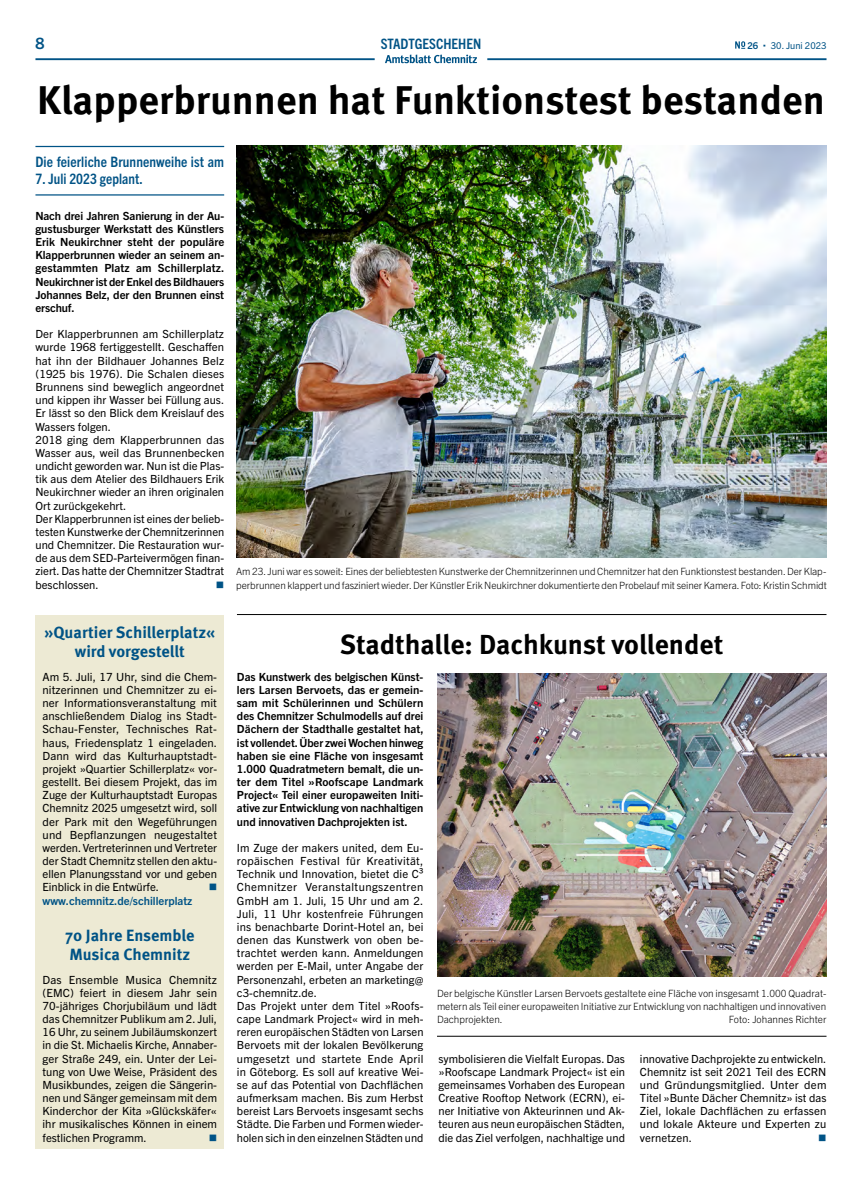
<style>
.page{position:relative;width:862px;height:1184px;background:#fff}
.page>*{position:absolute;margin:0;border:0;box-sizing:border-box;transform-origin:0 0}
.Überschrift_1_Ordnun{font:700 40px "Meta Pro";color:#000}
.Überschrift_3_Ordnun{font:700 27.5px "Meta Pro";letter-spacing:-.005em;color:#000}
.Kurznachricht__Übers{font:700 16.25px/19.5px "Meta Pro";color:#005386;text-align:center}
.t1{font:700 15.62px "Trade Gothic Next LT Pro";color:#005386}
.Teaser_blau_mit_Absa{font:700 condensed 14.38px "Trade Gothic Next LT Pro";letter-spacing:.005em;color:#005386}
.Rubrikenbezeichnung{font:700 condensed 14.38px "Trade Gothic Next LT Pro";color:#005386}
.Fließtext{font:11.25px/13.1px "Trade Gothic Next LT Pro";color:#000;text-align:justify}
.Kurznachricht_Fließt{font:11.25px/13.1px "Trade Gothic Next LT Pro";color:#000;text-align:justify}
.Fließtext-2{font:700 11.25px/13.1px "Trade Gothic Next LT Pro";letter-spacing:-.005em;color:#000;text-align:justify}
.Kurznachricht_Fließt-2{font:700 11.25px "Trade Gothic Next LT Pro";color:#005386}
.Fließtext-3{font:11.25px "Wingdings";color:#005386}
.Kurznachricht_Fließt-3{font:11.25px "Wingdings";color:#005386}
.Bildunterschrift{font:300 10px/13.1px "Trade Gothic Next LT Pro";letter-spacing:-.005em;color:#000;text-align:justify}
.t2{font:9.38px "Trade Gothic Next LT Pro";color:#005386}
.t3{font:700 9.38px "Trade Gothic Next LT Pro";color:#005386}
</style>
<div class="page">
<hr style="left:35px;top:58px;width:339px;height:2px;background:#005386">
<hr style="left:487px;top:58px;width:339px;height:2px;background:#005386">
<svg style="left:385px;top:55px;width:92px;height:8px"></svg>
<svg style="left:735px;top:41px;width:9px;height:8px"></svg>
<img style="left:437px;top:673px;width:389px;height:303px">
<hr style="left:437px;top:1035px;width:389px;height:1px;background:#000">
<hr style="left:35px;top:146px;width:189px;height:1px;background:#005386">
<hr style="left:35px;top:194px;width:189px;height:1px;background:#005386">
<img style="left:236px;top:145px;width:590px;height:413px">
<hr style="left:237px;top:614px;width:589px;height:1px;background:#000">
<div style="left:35px;top:615px;width:189px;height:533px;background:#edead4"></div>
<h3 class="t1" style="left:35px;top:32px;width:10px">8</h3>
<p class="Rubrikenbezeichnung" style="left:380px;top:34px;width:102px">STADTGESCHEHEN</p>
<p class="t3" style="left:747px;top:39px;width:12px">26</p>
<p class="t2" style="left:770px;top:39px;width:57px">30. Juni 2023</p>
<p class="Überschrift_1_Ordnun" style="left:37px;top:69px;width:788px">Klapperbrunnen hat Funktionstest bestanden</p>
<p class="Teaser_blau_mit_Absa" style="left:35px;top:152px;width:190px">Die feierliche Brunnenweihe ist am</p>
<p class="Teaser_blau_mit_Absa" style="left:35px;top:169px;width:109px">7. Juli 2023 geplant.</p>
<p class="Fließtext-2" style="left:35px;top:208px;width:190px">Nach drei Jahren Sanierung in der Au&shy;gustusburger Werkstatt des Künstlers Erik Neukirchner steht der populäre Klapperbrunnen wieder an seinem an&shy;gestammten Platz am Schillerplatz.<br>Neukirchner ist der Enkel des Bildhauers Johannes Belz, der den Brunnen einst erschuf.</p>
<p class="Fließtext" style="left:35px;top:327px;width:190px">Der Klapperbrunnen am Schillerplatz wurde 1968 fertiggestellt. Geschaffen hat ihn der Bildhauer Johannes Belz (1925 bis 1976). Die Schalen dieses Brunnens sind beweglich angeordnet und kippen ihr Wasser bei Füllung aus.<br>Er lässt so den Blick dem Kreislauf des Wassers folgen.</p>
<p class="Fließtext" style="left:35px;top:432px;width:190px">2018 ging dem Klapperbrunnen das Wasser aus, weil das Brunnenbecken undicht geworden war. Nun ist die Plas&shy;tik aus dem Atelier des Bildhauers Erik Neukirchner wieder an ihren originalen Ort zurückgekehrt.</p>
<p class="Fließtext" style="left:35px;top:511px;width:190px">Der Klapperbrunnen ist eines der belieb&shy;testen Kunstwerke der Chemnitzerinnen und Chemnitzer. Die Restauration wur&shy;de aus dem SED-Parteivermögen finan&shy;ziert. Das hatte der Chemnitzer Stadtrat beschlossen.</p>
<p class="Fließtext-3" style="left:216px;top:578px;width:10px">■</p>
<p class="Bildunterschrift" style="left:236px;top:564px;width:591px">Am 23. Juni war es soweit: Eines der beliebtesten Kunstwerke der Chemnitzerinnen und Chemnitzer hat den Funktionstest bestanden. Der Klap&shy;perbrunnen klappert und fasziniert wieder. Der Künstler Erik Neukirchner dokumentierte den Probelauf mit seiner Kamera. Foto: Kristin Schmidt</p>
<p class="Kurznachricht__Übers" style="left:44px;top:621px;width:172px">»Quartier Schillerplatz« wird vorgestellt</p>
<p class="Kurznachricht_Fließt" style="left:43px;top:669px;width:176px">Am 5. Juli, 17 Uhr, sind die Chem&shy;nitzerinnen und Chemnitzer zu ei&shy;ner Informationsveranstaltung mit anschließendem Dialog ins Stadt-Schau-Fenster, Technisches Rat&shy;haus, Friedensplatz 1 eingeladen.<br>Dann wird das Kulturhauptstadt&shy;projekt »Quartier Schillerplatz« vor&shy;gestellt. Bei diesem Projekt, das im Zuge der Kulturhauptstadt Europas Chemnitz 2025 umgesetzt wird, soll der Park mit den Wegeführungen und Bepflanzungen neugestaltet werden. Vertreterinnen und Vertreter der Stadt Chemnitz stellen den aktu&shy;ellen Planungsstand vor und geben Einblick in die Entwürfe.</p>
<p class="Kurznachricht_Fließt-3" style="left:208px;top:881px;width:10px">■</p>
<p class="Kurznachricht_Fließt-2" style="left:43px;top:892px;width:151px">www.chemnitz.de/schillerplatz</p>
<p class="Kurznachricht__Übers" style="left:65px;top:924px;width:131px;text-align:left">70 Jahre Ensemble<br>Musica Chemnitz</p>
<p class="Kurznachricht_Fließt" style="left:43px;top:972px;width:176px">Das Ensemble Musica Chemnitz (EMC) feiert in diesem Jahr sein 70-jähriges Chorjubiläum und lädt das Chemnitzer Publikum am 2. Juli, 16 Uhr, zu seinem Jubiläumskonzert in die St. Michaelis Kirche, Annaber&shy;ger Straße 249, ein. Unter der Lei&shy;tung von Uwe Weise, Präsident des Musikbundes, zeigen die Sängerin&shy;nen und Sänger gemeinsam mit dem Kinderchor der Kita »Glückskäfer« ihr musikalisches Können in einem festlichen Programm.</p>
<p class="Kurznachricht_Fließt-3" style="left:208px;top:1131px;width:10px">■</p>
<p class="Überschrift_3_Ordnun" style="left:340px;top:623px;width:385px">Stadthalle: Dachkunst vollendet</p>
<p class="Fließtext-2" style="left:237px;top:669px;width:188px">Das Kunstwerk des belgischen Künst&shy;lers Larsen Bervoets, das er gemein&shy;sam mit Schülerinnen und Schülern des Chemnitzer Schulmodells auf drei Dächern der Stadthalle gestaltet hat, ist vollendet. Über zwei Wochen hinweg haben sie eine Fläche von insgesamt 1.000 Quadratmetern bemalt, die un&shy;ter dem Titel »Roofscape Landmark Project« Teil einer europaweiten Initi&shy;ative zur Entwicklung von nachhaltigen und innovativen Dachprojekten ist.</p>
<p class="Fließtext" style="left:237px;top:840px;width:188px">Im Zuge der makers united, dem Eu&shy;ropäischen Festival für Kreativität, Technik und Innovation, bietet die C³<br>Chemnitzer Veranstaltungszentren GmbH am 1. Juli, 15 Uhr und am 2.<br>Juli, 11 Uhr kostenfreie Führungen ins benachbarte Dorint-Hotel an, bei denen das Kunstwerk von oben be&shy;trachtet werden kann. Anmeldungen werden per E-Mail, unter Angabe der Personenzahl, erbeten an marketing@ c3-chemnitz.de.</p>
<p class="Fließtext" style="left:237px;top:998px;width:188px">Das Projekt unter dem Titel »Roofs&shy;cape Landmark Project« wird in meh&shy;reren europäischen Städten von Larsen Bervoets mit der lokalen Bevölkerung umgesetzt und startete Ende April in Göteborg. Es soll auf kreative Wei&shy;se auf das Potential von Dachflächen aufmerksam machen. Bis zum Herbst bereist Lars Bervoets insgesamt sechs Städte. Die Farben und Formen wieder&shy;holen sich in den einzelnen Städten und</p>
<p class="Bildunterschrift" style="left:437px;top:985px;width:391px">Der belgische Künstler Larsen Bervoets gestaltete eine Fläche von insgesamt 1.000 Quadrat&shy;metern als Teil einer europaweiten Initiative zur Entwicklung von nachhaltigen und innovativen Dachprojekten.</p>
<p class="Bildunterschrift" style="left:728px;top:1012px;width:99px">Foto: Johannes Richter</p>
<p class="Fließtext" style="left:438px;top:1051px;width:188px">symbolisieren die Vielfalt Europas. Das »Roofscape Landmark Project« ist ein gemeinsames Vorhaben des European Creative Rooftop Network (ECRN), ei&shy;ner Initiative von Akteurinnen und Ak&shy;teuren aus neun europäischen Städten, die das Ziel verfolgen, nachhaltige und</p>
<p class="Fließtext" style="left:639px;top:1051px;width:188px">innovative Dachprojekte zu entwickeln.<br>Chemnitz ist seit 2021 Teil des ECRN und Gründungsmitglied. Unter dem Titel »Bunte Dächer Chemnitz» ist das Ziel, lokale Dachflächen zu erfassen und lokale Akteure und Experten zu vernetzen.</p>
<p class="Fließtext-3" style="left:817px;top:1131px;width:10px">■</p>
</div>
